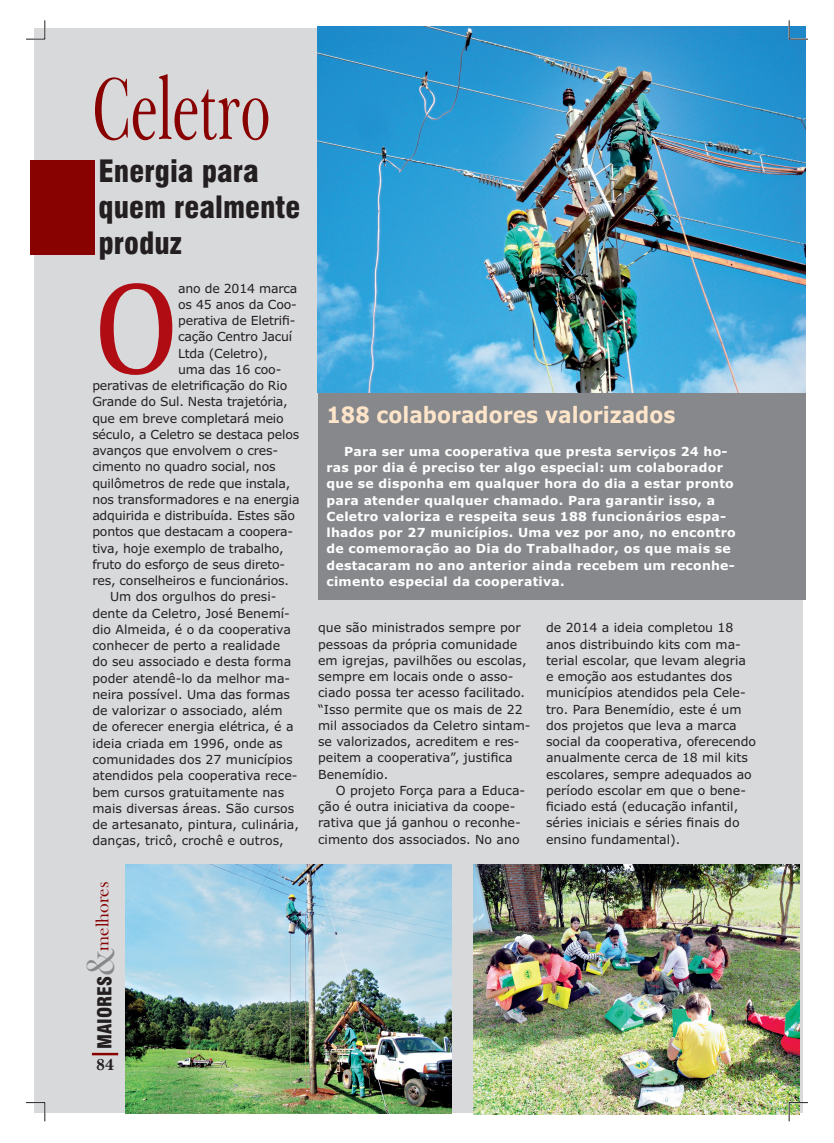
<style>
.page{position:relative;width:834px;height:1143px;background:#fff}
.page>*{position:absolute;margin:0;border:0;box-sizing:border-box;transform-origin:0 0}
.t1{font:134.38px "Cambria";color:#af0c14}
.t2{font:90px "Baskerville BT";color:#890202;scale:.6 1}
.t3{font:900 condensed 30px/36px "Swiss 721 BT";color:#231f20}
.t4{font:700 22.5px "Verdana";color:#fee5ca;scale:.9 1}
.t5{font:900 condensed 18.75px "Swiss 721 BT";color:#231f20}
.t6{font:18.75px "Bask Old Face";color:#890202}
.t7{font:700 16.25px "Baskerville BT";color:#231f20}
.t8{font:12.5px/16.2px "Verdana";color:#231f20}
.t9{font:700 12.5px/16.2px "Verdana";letter-spacing:.02em;color:#fff}
.s1{font-family:"Bask Old Face";font-weight:400;font-stretch:normal;font-size:40px;color:#86888b}
</style>
<div class="page">
<div style="left:34px;top:28px;width:768px;height:1085px;background:#d8d9db"></div>
<div style="left:318px;top:393px;width:487px;height:207px;background:#86888b"></div>
<hr style="left:92px;top:1052px;width:26px;height:3px;background:#890202">
<div style="left:31px;top:160px;width:64px;height:95px;background:#890202"></div>
<img style="left:318px;top:27px;width:487px;height:365px">
<img style="left:125px;top:864px;width:326px;height:249px">
<img style="left:474px;top:864px;width:326px;height:250px">
<svg style="left:26px;top:20px;width:20px;height:20px"></svg>
<svg style="left:26px;top:1102px;width:20px;height:19px"></svg>
<svg style="left:788px;top:20px;width:20px;height:20px"></svg>
<svg style="left:788px;top:1101px;width:20px;height:20px"></svg>
<h2 class="t2" style="left:92px;top:74px;width:298px">Celetro</h2>
<h3 class="t3" style="left:98px;top:155px;width:203px">Energia para quem realmente produz</h3>
<h1 class="t1" style="left:92px;top:249px;width:89px">O</h1>
<p class="t8" style="left:178px;top:281px;width:121px">ano de 2014 marca</p>
<p class="t8" style="left:178px;top:297px;width:120px">os 45 anos da Coo-</p>
<p class="t8" style="left:178px;top:313px;width:119px">perativa de Eletrifi-</p>
<p class="t8" style="left:178px;top:330px;width:116px">cação Centro Jacuí</p>
<p class="t8" style="left:178px;top:346px;width:91px">Ltda (Celetro),</p>
<p class="t8" style="left:178px;top:362px;width:105px">uma das 16 coo-</p>
<p class="t8" style="left:92px;top:378px;width:196px">perativas de eletrificação do Rio</p>
<p class="t8" style="left:92px;top:395px;width:197px">Grande do Sul. Nesta trajetória,</p>
<p class="t8" style="left:92px;top:411px;width:193px">que em breve completará meio</p>
<p class="t8" style="left:92px;top:427px;width:208px">século, a Celetro se destaca pelos</p>
<p class="t8" style="left:92px;top:443px;width:187px">avanços que envolvem o cres-</p>
<p class="t8" style="left:92px;top:460px;width:185px">cimento no quadro social, nos</p>
<p class="t8" style="left:92px;top:476px;width:200px">quilômetros de rede que instala,</p>
<p class="t8" style="left:92px;top:492px;width:209px">nos transformadores e na energia</p>
<p class="t8" style="left:92px;top:508px;width:204px">adquirida e distribuída. Estes são</p>
<p class="t8" style="left:92px;top:525px;width:202px">pontos que destacam a coopera-</p>
<p class="t8" style="left:92px;top:541px;width:193px">tiva, hoje exemplo de trabalho,</p>
<p class="t8" style="left:92px;top:557px;width:194px">fruto do esforço de seus direto-</p>
<p class="t8" style="left:92px;top:573px;width:198px">res, conselheiros e funcionários.</p>
<p class="t8" style="left:110px;top:590px;width:168px">Um dos orgulhos do presi-</p>
<p class="t8" style="left:92px;top:606px;width:199px">dente da Celetro, José Benemí-</p>
<p class="t8" style="left:92px;top:622px;width:200px">dio Almeida, é o da cooperativa</p>
<p class="t8" style="left:92px;top:638px;width:189px">conhecer de perto a realidade</p>
<p class="t8" style="left:92px;top:655px;width:200px">do seu associado e desta forma</p>
<p class="t8" style="left:92px;top:671px;width:199px">poder atendê-lo da melhor ma-</p>
<p class="t8" style="left:92px;top:687px;width:199px">neira possível. Uma das formas</p>
<p class="t8" style="left:92px;top:703px;width:192px">de valorizar o associado, além</p>
<p class="t8" style="left:92px;top:720px;width:203px">de oferecer energia elétrica, é a</p>
<p class="t8" style="left:92px;top:736px;width:192px">ideia criada em 1996, onde as</p>
<p class="t8" style="left:92px;top:752px;width:202px">comunidades dos 27 municípios</p>
<p class="t8" style="left:92px;top:768px;width:207px">atendidos pela cooperativa rece-</p>
<p class="t8" style="left:92px;top:785px;width:193px">bem cursos gratuitamente nas</p>
<p class="t8" style="left:92px;top:801px;width:203px">mais diversas áreas. São cursos</p>
<p class="t8" style="left:92px;top:817px;width:208px">de artesanato, pintura, culinária,</p>
<p class="t8" style="left:92px;top:833px;width:193px">danças, tricô, crochê e outros,</p>
<h3 class="t6" style="left:96px;top:950px;width:71px;rotate:-90deg">melhores</h3>
<h3 class="t5" style="left:97px;top:1049px;width:103px;rotate:-90deg">MAIORES<span class="s1">&amp;</span></h3>
<h3 class="t7" style="left:96px;top:1058px;width:19px">84</h3>
<h3 class="t4" style="left:326px;top:406px;width:389px">188 colaboradores valorizados</h3>
<p class="t9" style="left:326px;top:444px;width:411px;text-indent:18px">Para ser uma cooperativa que presta serviços 24 ho&shy;ras por dia é preciso ter algo especial: um colaborador que se disponha em qualquer hora do dia a estar pronto para atender qualquer chamado. Para garantir isso, a Celetro valoriza e respeita seus 188 funcionários espa&shy;lhados por 27 municípios. Uma vez por ano, no encontro de comemoração ao Dia do Trabalhador, os que mais se destacaram no ano anterior ainda recebem um reconhe&shy;cimento especial da cooperativa.</p>
<p class="t8" style="left:318px;top:620px;width:214px">que são ministrados sempre por pessoas da própria comunidade em igrejas, pavilhões ou escolas, sempre em locais onde o asso&shy;ciado possa ter acesso facilitado. “Isso permite que os mais de 22 mil associados da Celetro sintam&shy;se valorizados, acreditem e res&shy;peitem a cooperativa”, justifica<br>Benemídio.</p>
<p class="t8" style="left:318px;top:783px;width:209px;text-indent:18px">O projeto Força para a Educa&shy;ção é outra iniciativa da coope&shy;rativa que já ganhou o reconhe&shy;cimento dos associados. No ano</p>
<p class="t8" style="left:546px;top:620px;width:212px">de 2014 a ideia completou 18 anos distribuindo kits com ma&shy;terial escolar, que levam alegria e emoção aos estudantes dos municípios atendidos pela Cele&shy;tro. Para Benemídio, este é um dos projetos que leva a marca social da cooperativa, oferecendo anualmente cerca de 18 mil kits escolares, sempre adequados ao período escolar em que o bene&shy;ficiado está (educação infantil, séries iniciais e séries finais do ensino fundamental).</p>
</div>
